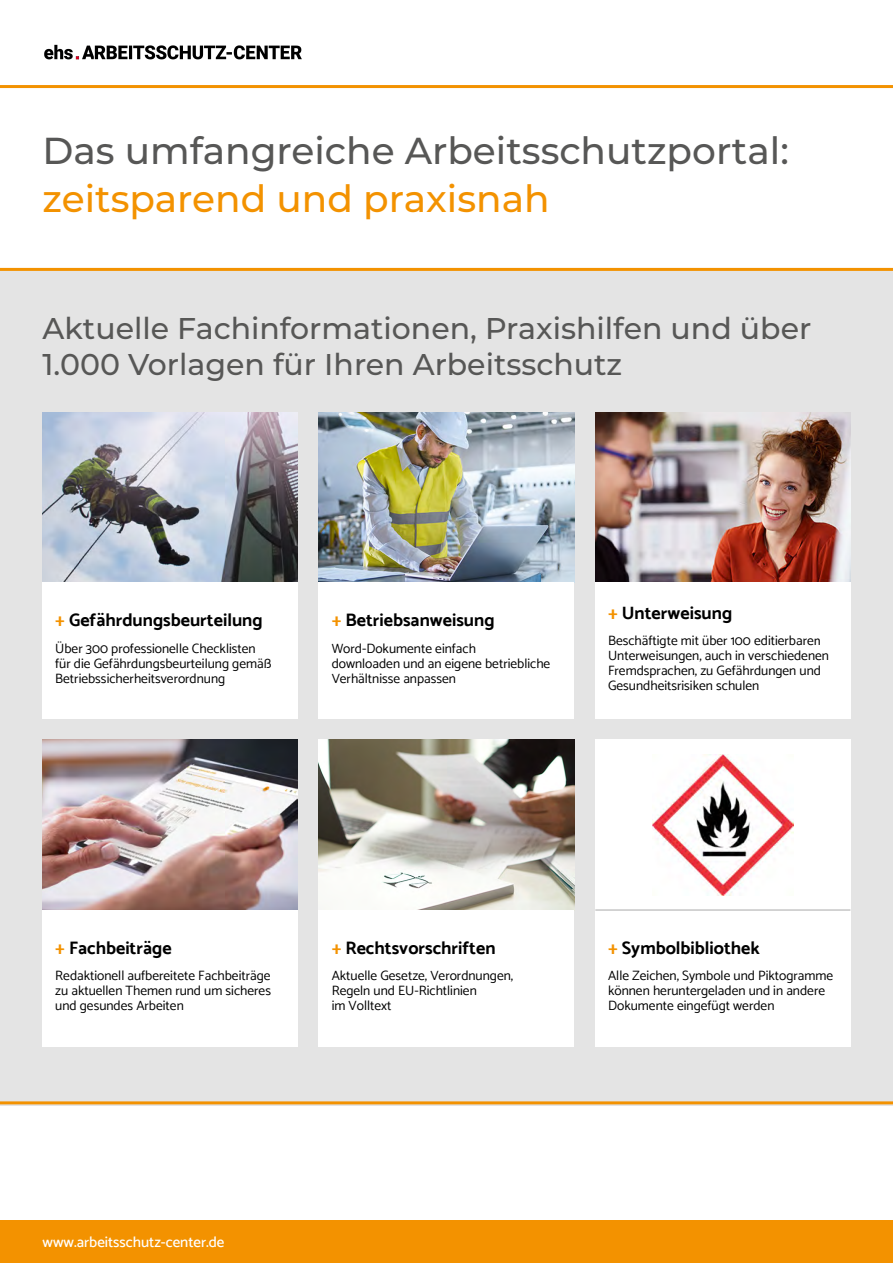
<style>
.page{position:relative;width:893px;height:1263px;background:#fff}
.page>*{position:absolute;margin:0;border:0;box-sizing:border-box;transform-origin:0 0}
.t1{font:500 37.5px "Montserrat";color:#575756}
.t2{font:500 37.5px "Montserrat";color:#f39200}
.t3{font:500 30px/36px "Montserrat";color:#575756}
.t4{font:700 18px "Catamaran";color:#000}
.t5{font:500 15px "Catamaran";color:#fff}
.t6{font:13.5px/15px "Catamaran";color:#000}
.s1{color:#f39200}
.s2{font-family:"Calibri"}
</style>
<div class="page">
<div style="left:0;top:1220px;width:893px;height:43px;background:#f39200"></div>
<div style="left:0;top:268px;width:893px;height:838px;background:#e4e4e4"></div>
<img style="left:43px;top:412px;width:255px;height:171px">
<div style="left:43px;top:583px;width:255px;height:136px;background:#fff"></div>
<img style="left:319px;top:412px;width:255px;height:171px">
<div style="left:319px;top:583px;width:255px;height:136px;background:#fff"></div>
<img style="left:595px;top:412px;width:255px;height:171px">
<div style="left:595px;top:583px;width:255px;height:136px;background:#fff"></div>
<img style="left:43px;top:740px;width:255px;height:170px">
<div style="left:43px;top:910px;width:255px;height:136px;background:#fff"></div>
<img style="left:319px;top:740px;width:255px;height:170px">
<div style="left:319px;top:910px;width:255px;height:136px;background:#fff"></div>
<div style="left:595px;top:740px;width:255px;height:170px;background:#fff"></div>
<img style="left:652px;top:754px;width:141px;height:141px">
<div style="left:595px;top:910px;width:255px;height:136px;background:#fff"></div>
<hr style="left:0;top:85px;width:893px;height:3px;background:#f39200">
<hr style="left:0;top:1101px;width:893px;height:3px;background:#f39200">
<hr style="left:0;top:268px;width:893px;height:3px;background:#f39200">
<hr style="left:595px;top:909px;width:255px;height:2px;background:#c6c6c6">
<img style="left:44px;top:44px;width:258px;height:16px">
<h1 class="t1" style="left:43px;top:124px;width:748px">Das umfangreiche Arbeitsschutzportal:</h1>
<h1 class="t2" style="left:43px;top:172px;width:509px">zeitsparend und praxisnah</h1>
<h2 class="t3" style="left:43px;top:310px;width:770px">Aktuelle Fachinformationen, Praxishilfen und über<br>1.000 Vorlagen für Ihren Arbeitsschutz</h2>
<h3 class="t4" style="left:55px;top:610px;width:209px"><span class="s1">+</span> Gefährdungsbeurteilung</h3>
<p class="t6" style="left:55px;top:640px;width:218px">Über 300 professionelle Checklisten für die Gefährdungsbeurteilung gemäß<br>Betriebssicherheitsverordnung</p>
<h3 class="t4" style="left:332px;top:610px;width:164px"><span class="s1">+</span> Betriebsanweisung</h3>
<p class="t6" style="left:332px;top:640px;width:220px">Word-Dokumente einfach<br>downloaden und an eigene betriebliche<br>Verhältnisse anpassen</p>
<h3 class="t4" style="left:608px;top:602px;width:126px"><span class="s1">+</span> Unterweisung</h3>
<p class="t6" style="left:608px;top:633px;width:222px">Beschäftigte mit über 100 editierbare<span class="s2">n </span>Unterweisungen, auch in verschiedenen Fremdsprachen, zu Gefährdungen und Gesundheitsrisiken schulen</p>
<h3 class="t4" style="left:55px;top:937px;width:118px"><span class="s1">+</span> Fachbeiträge</h3>
<p class="t6" style="left:55px;top:968px;width:217px;text-align:justify">Redaktionell aufbereitete Fachbeiträge zu aktuellen Themen rund um sicheres und gesundes Arbeiten</p>
<h3 class="t4" style="left:332px;top:937px;width:165px"><span class="s1">+</span> Rechtsvorschriften</h3>
<p class="t6" style="left:332px;top:968px;width:183px">Aktuelle Gesetze, Verordnungen,<br>Regeln und EU-Richtlinien<br>im Volltext</p>
<p class="t5" style="left:43px;top:1233px;width:183px">www.arbeitsschutz-center.de</p>
<h3 class="t4" style="left:608px;top:937px;width:153px"><span class="s1">+</span> Symbolbibliothek</h3>
<p class="t6" style="left:608px;top:968px;width:227px">Alle Zeichen, Symbole und Piktogramme können heruntergeladen und in andere<br>Dokumente eingefügt werden</p>
</div>
